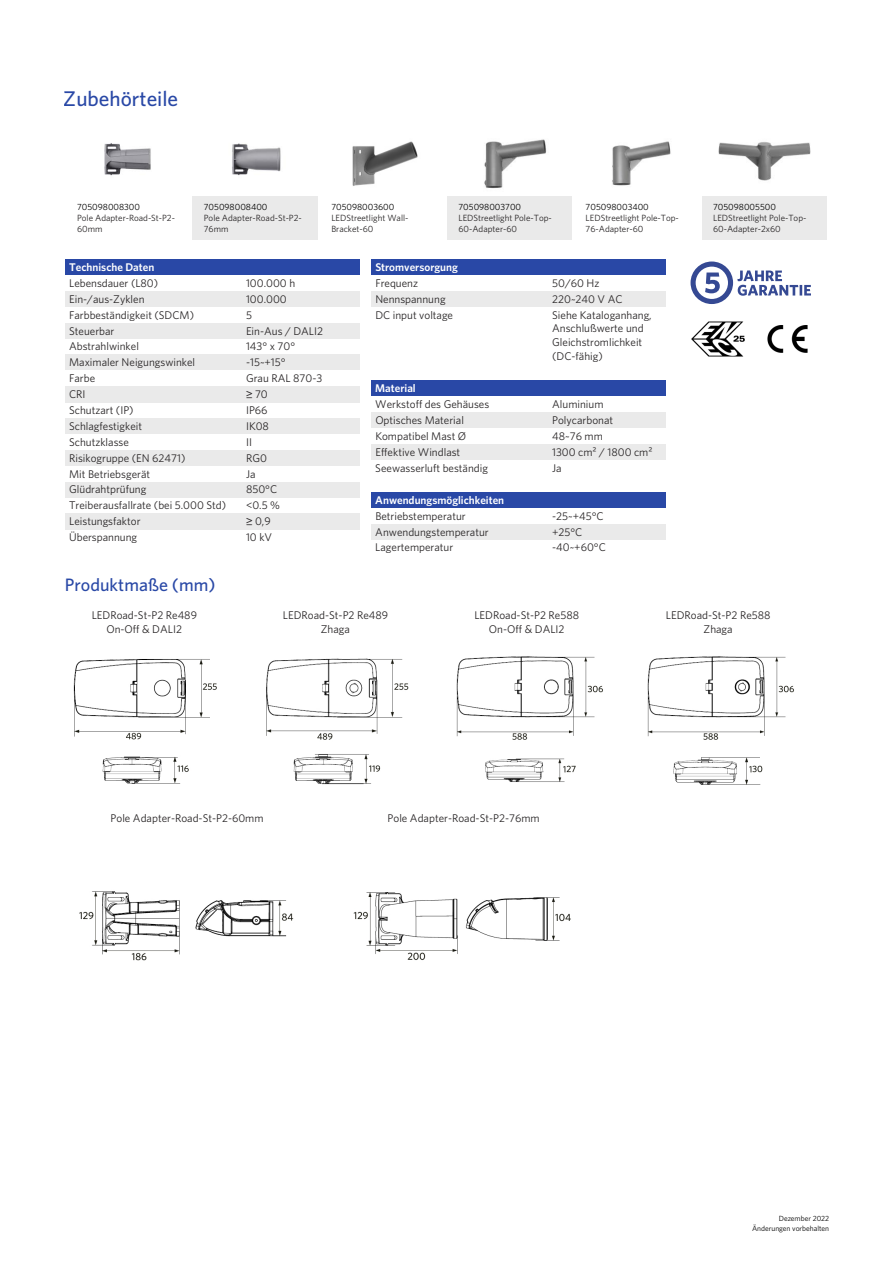
<style>
.page{position:relative;width:893px;height:1263px;background:#fff}
.page>*{position:absolute;margin:0;border:0;box-sizing:border-box;transform-origin:0 0}
.t1{font:21.3px "Whitney M";color:#2948a6}
.t2{font:18px "Whitney M";color:#2948a6}
.t3{font:11.1px/13.6px "Whitney R";color:#272425;text-align:center}
.t4{font:11.1px "Whitney S";color:#fff}
.t5{font:10.05px/12.3px "Whitney R";color:#272425;text-align:right}
.t6{font:9px/10.8px "Whitney R";color:#272425}
.t7{font:9px "Whitney R";color:#000}
.t8{font:7.5px/10.5px "Whitney";color:#000;text-align:right}
.s1{font-family:"Nimbus San L"}
</style>
<div class="page">
<div style="left:193px;top:196px;width:125px;height:44px;background:#eaeaea"></div>
<div style="left:447px;top:196px;width:125px;height:44px;background:#eaeaea"></div>
<div style="left:702px;top:196px;width:125px;height:44px;background:#eaeaea"></div>
<div style="left:65px;top:259px;width:294px;height:16px;background:#2948a6"></div>
<div style="left:65px;top:291px;width:177px;height:16px;background:#eaeaea"></div>
<div style="left:242px;top:291px;width:117px;height:16px;background:#eaeaea"></div>
<div style="left:65px;top:323px;width:177px;height:16px;background:#eaeaea"></div>
<div style="left:242px;top:323px;width:117px;height:16px;background:#eaeaea"></div>
<div style="left:65px;top:354px;width:177px;height:16px;background:#eaeaea"></div>
<div style="left:242px;top:354px;width:117px;height:16px;background:#eaeaea"></div>
<div style="left:65px;top:386px;width:177px;height:16px;background:#eaeaea"></div>
<div style="left:242px;top:386px;width:117px;height:16px;background:#eaeaea"></div>
<div style="left:65px;top:418px;width:177px;height:16px;background:#eaeaea"></div>
<div style="left:242px;top:418px;width:117px;height:16px;background:#eaeaea"></div>
<div style="left:65px;top:450px;width:177px;height:16px;background:#eaeaea"></div>
<div style="left:242px;top:450px;width:117px;height:16px;background:#eaeaea"></div>
<div style="left:65px;top:482px;width:177px;height:15px;background:#eaeaea"></div>
<div style="left:242px;top:482px;width:117px;height:15px;background:#eaeaea"></div>
<div style="left:65px;top:513px;width:177px;height:16px;background:#eaeaea"></div>
<div style="left:242px;top:513px;width:117px;height:16px;background:#eaeaea"></div>
<div style="left:371px;top:259px;width:295px;height:16px;background:#2948a6"></div>
<div style="left:371px;top:291px;width:177px;height:16px;background:#eaeaea"></div>
<div style="left:548px;top:291px;width:118px;height:16px;background:#eaeaea"></div>
<div style="left:371px;top:380px;width:295px;height:16px;background:#2948a6"></div>
<div style="left:371px;top:412px;width:177px;height:16px;background:#eaeaea"></div>
<div style="left:548px;top:412px;width:118px;height:16px;background:#eaeaea"></div>
<div style="left:371px;top:444px;width:177px;height:16px;background:#eaeaea"></div>
<div style="left:548px;top:444px;width:118px;height:16px;background:#eaeaea"></div>
<div style="left:371px;top:492px;width:295px;height:16px;background:#2948a6"></div>
<div style="left:371px;top:524px;width:177px;height:16px;background:#eaeaea"></div>
<div style="left:548px;top:524px;width:118px;height:16px;background:#eaeaea"></div>
<svg style="left:690px;top:261px;width:121px;height:43px"></svg>
<img style="left:691px;top:321px;width:54px;height:36px">
<img style="left:767px;top:325px;width:41px;height:28px">
<img style="left:73px;top:659px;width:144px;height:125px">
<img style="left:266px;top:658px;width:143px;height:127px">
<img style="left:456px;top:656px;width:147px;height:126px">
<img style="left:647px;top:656px;width:147px;height:129px">
<img style="left:79px;top:891px;width:215px;height:70px">
<img style="left:353px;top:892px;width:218px;height:68px">
<img style="left:104px;top:143px;width:47px;height:33px">
<img style="left:232px;top:143px;width:49px;height:33px">
<img style="left:352px;top:141px;width:66px;height:45px">
<img style="left:484px;top:139px;width:63px;height:49px">
<img style="left:612px;top:141px;width:59px;height:45px">
<img style="left:718px;top:142px;width:93px;height:39px">
<h1 class="t1" style="left:64px;top:88px;width:116px">Zubehörteile</h1>
<p class="t7" style="left:77px;top:203px;width:64px">705098008300</p>
<p class="t6" style="left:77px;top:213px;width:99px">Pole Adapter-Road-St-P2-<br>60mm</p>
<p class="t7" style="left:204px;top:203px;width:65px">705098008400</p>
<p class="t6" style="left:204px;top:213px;width:99px">Pole Adapter-Road-St-P2-<br>76mm</p>
<p class="t7" style="left:331px;top:203px;width:64px">705098003600</p>
<p class="t6" style="left:331px;top:213px;width:79px">LEDStreetlight Wall-<br>Bracket-60</p>
<p class="t7" style="left:458px;top:203px;width:64px">705098003700</p>
<p class="t6" style="left:458px;top:213px;width:95px">LEDStreetlight Pole-Top-<br>60-Adapter-60</p>
<p class="t7" style="left:586px;top:203px;width:65px">705098003400</p>
<p class="t6" style="left:586px;top:213px;width:95px">LEDStreetlight Pole-Top-<br>76-Adapter-60</p>
<p class="t7" style="left:713px;top:203px;width:64px">705098005500</p>
<p class="t6" style="left:713px;top:213px;width:95px">LEDStreetlight Pole-Top-<br>60-Adapter-2x60</p>
<p class="t4" style="left:69px;top:262px;width:87px">Technische Daten</p>
<p class="t3" style="left:69px;top:277px;width:91px">Lebensdauer (L80)</p>
<p class="t3" style="left:246px;top:277px;width:51px">100.000 h</p>
<p class="t3" style="left:69px;top:292px;width:77px">Ein-/aus-Zyklen</p>
<p class="t3" style="left:246px;top:292px;width:42px">100.000</p>
<p class="t3" style="left:69px;top:308px;width:126px">Farbbeständigkeit (SDCM)</p>
<p class="t3" style="left:246px;top:308px;width:7px">5</p>
<p class="t3" style="left:69px;top:324px;width:47px">Steuerbar</p>
<p class="t3" style="left:246px;top:324px;width:79px">Ein-Aus / DALI2</p>
<p class="t3" style="left:69px;top:340px;width:71px">Abstrahlwinkel</p>
<p class="t3" style="left:246px;top:340px;width:51px">143° x 70°</p>
<p class="t3" style="left:69px;top:356px;width:128px">Maximaler Neigungswinkel</p>
<p class="t3" style="left:246px;top:356px;width:41px">-15~+15°</p>
<p class="t3" style="left:69px;top:372px;width:28px">Farbe</p>
<p class="t3" style="left:246px;top:372px;width:78px">Grau RAL 870-3</p>
<p class="t3" style="left:69px;top:387px;width:18px">CRI</p>
<p class="t3" style="left:246px;top:387px;width:23px"><span class="s1">≥</span> 70</p>
<p class="t3" style="left:69px;top:404px;width:66px">Schutzart (IP)</p>
<p class="t3" style="left:246px;top:404px;width:23px">IP66</p>
<p class="t3" style="left:69px;top:420px;width:74px">Schlagfestigkeit</p>
<p class="t3" style="left:246px;top:420px;width:25px">IK08</p>
<p class="t3" style="left:69px;top:435px;width:61px">Schutzklasse</p>
<p class="t3" style="left:246px;top:435px;width:7px">II</p>
<p class="t3" style="left:69px;top:451px;width:118px">Risikogruppe (EN 62471)</p>
<p class="t3" style="left:246px;top:451px;width:22px">RG0</p>
<p class="t3" style="left:69px;top:467px;width:82px">Mit Betriebsgerät</p>
<p class="t3" style="left:246px;top:467px;width:11px">Ja</p>
<p class="t3" style="left:69px;top:483px;width:79px">Glüdrahtprüfung</p>
<p class="t3" style="left:246px;top:483px;width:33px">850°C</p>
<p class="t3" style="left:69px;top:499px;width:158px">Treiberausfallrate (bei 5.000 Std)</p>
<p class="t3" style="left:246px;top:499px;width:35px">&lt;0.5 %</p>
<p class="t3" style="left:69px;top:515px;width:73px">Leistungsfaktor</p>
<p class="t3" style="left:246px;top:515px;width:26px"><span class="s1">≥</span> 0,9</p>
<p class="t3" style="left:69px;top:531px;width:70px">Überspannung</p>
<p class="t3" style="left:246px;top:531px;width:28px">10 kV</p>
<p class="t4" style="left:375px;top:262px;width:84px">Stromversorgung</p>
<p class="t3" style="left:375px;top:277px;width:44px">Frequenz</p>
<p class="t3" style="left:552px;top:277px;width:49px">50/60 Hz</p>
<p class="t3" style="left:375px;top:292px;width:72px">Nennspannung</p>
<p class="t3" style="left:552px;top:292px;width:72px">220~240 V AC</p>
<p class="t3" style="left:375px;top:308px;width:79px">DC input voltage</p>
<p class="t3" style="left:552px;top:308px;width:101px;text-align:left">Siehe Kataloganhang,<br>Anschlußwerte und<br>Gleichstromlichkeit (DC-fähig)</p>
<p class="t4" style="left:375px;top:383px;width:42px">Material</p>
<p class="t3" style="left:375px;top:398px;width:115px">Werkstoff des Gehäuses</p>
<p class="t3" style="left:552px;top:398px;width:53px">Aluminium</p>
<p class="t3" style="left:375px;top:413px;width:90px">Optisches Material</p>
<p class="t3" style="left:552px;top:413px;width:62px">Polycarbonat</p>
<p class="t3" style="left:375px;top:429px;width:92px">Kompatibel Mast Ø</p>
<p class="t3" style="left:552px;top:429px;width:52px">48~76 mm</p>
<p class="t3" style="left:375px;top:445px;width:86px">Effektive Windlast</p>
<p class="t3" style="left:552px;top:445px;width:102px">1300 cm² / 1800 cm²</p>
<p class="t3" style="left:375px;top:461px;width:114px">Seewasserluft beständig</p>
<p class="t3" style="left:552px;top:461px;width:11px">Ja</p>
<p class="t4" style="left:375px;top:495px;width:130px">Anwendungsmöglichkeiten</p>
<p class="t3" style="left:375px;top:509px;width:92px">Betriebstemperatur</p>
<p class="t3" style="left:552px;top:509px;width:53px">-25~+45°C</p>
<p class="t3" style="left:375px;top:525px;width:115px">Anwendungstemperatur</p>
<p class="t3" style="left:552px;top:525px;width:32px">+25°C</p>
<p class="t3" style="left:375px;top:541px;width:79px">Lagertemperatur</p>
<p class="t3" style="left:552px;top:541px;width:55px">-40~+60°C</p>
<h2 class="t2" style="left:65px;top:577px;width:152px">Produktmaße (mm)</h2>
<p class="t3" style="left:92px;top:608px;width:107px">LEDRoad-St-P2 Re489<br>On-Off &amp; DALI2</p>
<p class="t3" style="left:283px;top:608px;width:107px">LEDRoad-St-P2 Re489<br>Zhaga</p>
<p class="t3" style="left:474px;top:608px;width:106px">LEDRoad-St-P2 Re588<br>On-Off &amp; DALI2</p>
<p class="t3" style="left:666px;top:608px;width:106px">LEDRoad-St-P2 Re588<br>Zhaga</p>
<p class="t3" style="left:111px;top:811px;width:154px">Pole Adapter-Road-St-P2-60mm</p>
<p class="t3" style="left:388px;top:811px;width:154px">Pole Adapter-Road-St-P2-76mm</p>
<p class="t5" style="left:725px;top:1213px;width:106px">Version Oktober 2022<br>Änderungen vorbehalten</p>
<p class="t8" style="left:752px;top:1212px;width:79px">Dezember 2022<br>Änderungen vorbehalten</p>
</div>
